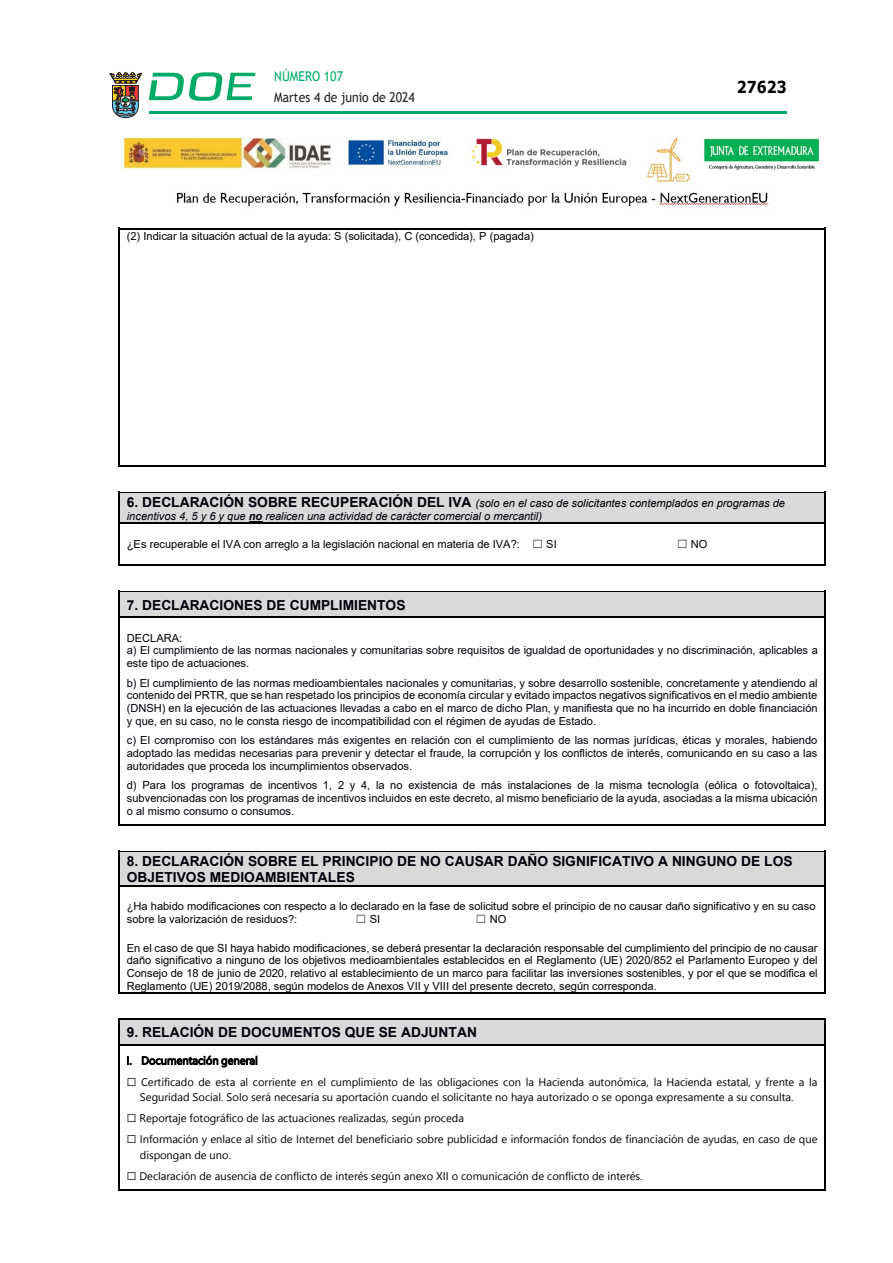
<style>
.page{position:relative;width:893px;height:1263px;background:#fff}
.page>*{position:absolute;margin:0;border:0;box-sizing:border-box;transform-origin:0 0}
.t1{font:700 16.5px "Verdana";color:#000;scale:.85 1}
.t2{font:700 13.8px/15.9px "Arial";color:#00000a}
.t3{font:13.5px "Trebuchet MS";color:#231f20;scale:.9 1}
.t4{font:13.5px "Trebuchet MS";color:#00ab67;scale:.9 1}
.t5{font:11.1px/12.8px "Arial";letter-spacing:-.005em;color:#00000a;text-align:justify}
.t6{font:11.1px/12.8px "Arial";letter-spacing:-.005em;color:#000}
.t7{font:italic 11.1px/13.5px "Arial";letter-spacing:-.005em;color:#00000a}
.t8{font:11.1px "Segoe UI Symbol";color:#000}
.s1{font-weight:700;font-style:normal;font-size:13.8px}
.s2{font-weight:700}
.s3{font-family:"MS Gothic"}
</style>
<div class="page">
<hr style="left:149px;top:111px;width:638px;height:3px;background:#00ab66">
<svg style="left:109px;top:72px;width:33px;height:46px"></svg>
<svg style="left:149px;top:72px;width:106px;height:29px"></svg>
<img style="left:124px;top:137px;width:696px;height:70px">
<hr style="left:120px;top:228px;width:704px;height:2px;background:#000">
<hr style="left:118px;top:230px;width:2px;height:235px;background:#000">
<hr style="left:120px;top:465px;width:704px;height:2px;background:#000">
<hr style="left:824px;top:230px;width:2px;height:235px;background:#000">
<div style="left:127px;top:494px;width:691px;height:16px;background:#d9d9d9"></div>
<div style="left:127px;top:510px;width:691px;height:12px;background:#d9d9d9"></div>
<svg style="left:249px;top:521px;width:13px;height:1px"></svg>
<hr style="left:120px;top:492px;width:704px;height:2px;background:#000">
<hr style="left:120px;top:494px;width:704px;height:1px;background:#d9d9d9">
<hr style="left:118px;top:494px;width:2px;height:28px;background:#000">
<hr style="left:824px;top:494px;width:2px;height:28px;background:#000">
<hr style="left:120px;top:522px;width:704px;height:2px;background:#000">
<hr style="left:118px;top:525px;width:2px;height:39px;background:#000">
<hr style="left:120px;top:564px;width:704px;height:2px;background:#000">
<hr style="left:824px;top:525px;width:2px;height:39px;background:#000">
<div style="left:120px;top:593px;width:704px;height:23px;background:#d9d9d9"></div>
<hr style="left:120px;top:591px;width:704px;height:2px;background:#000">
<hr style="left:118px;top:593px;width:2px;height:23px;background:#000">
<hr style="left:824px;top:593px;width:2px;height:23px;background:#000">
<hr style="left:120px;top:616px;width:704px;height:2px;background:#000">
<hr style="left:118px;top:618px;width:2px;height:206px;background:#000">
<hr style="left:120px;top:824px;width:704px;height:2px;background:#000">
<hr style="left:824px;top:618px;width:2px;height:206px;background:#000">
<div style="left:127px;top:853px;width:691px;height:15px;background:#d9d9d9"></div>
<div style="left:127px;top:868px;width:691px;height:16px;background:#d9d9d9"></div>
<hr style="left:120px;top:851px;width:704px;height:2px;background:#000">
<hr style="left:120px;top:853px;width:704px;height:1px;background:#d9d9d9">
<hr style="left:118px;top:853px;width:2px;height:31px;background:#000">
<hr style="left:824px;top:853px;width:2px;height:31px;background:#000">
<hr style="left:120px;top:884px;width:704px;height:2px;background:#000">
<hr style="left:118px;top:887px;width:2px;height:105px;background:#000">
<hr style="left:120px;top:992px;width:704px;height:2px;background:#000">
<hr style="left:824px;top:887px;width:2px;height:105px;background:#000">
<div style="left:120px;top:1020px;width:704px;height:24px;background:#d9d9d9"></div>
<hr style="left:120px;top:1018px;width:704px;height:2px;background:#000">
<hr style="left:118px;top:1020px;width:2px;height:24px;background:#000">
<hr style="left:824px;top:1020px;width:2px;height:24px;background:#000">
<hr style="left:120px;top:1044px;width:704px;height:2px;background:#000">
<hr style="left:118px;top:1046px;width:2px;height:143px;background:#000">
<hr style="left:120px;top:1189px;width:704px;height:2px;background:#000">
<hr style="left:824px;top:1046px;width:2px;height:143px;background:#000">
<p class="t4" style="left:274px;top:67px;width:78px">NÚMERO 107</p>
<p class="t3" style="left:274px;top:88px;width:158px">Martes 4 de junio de 2024</p>
<p class="t6" style="left:127px;top:230px;width:409px">(2) Indicar la situación actual de la ayuda: S (solicitada), C (concedida), P (pagada)</p>
<h1 class="t1" style="left:737px;top:75px;width:60px">27623</h1>
<p class="t7" style="left:127px;top:496px;width:660px"><span class="s1">6. DECLARACIÓN SOBRE RECUPERACIÓN DEL IVA</span> (solo en el caso de solicitantes contemplados en programas de incentivos 4, 5 y 6 y que <span class="s2">no</span> realicen una actividad de carácter comercial o mercantil)</p>
<p class="t5" style="left:127px;top:538px;width:432px">¿Es recuperable el IVA con arreglo a la legislación nacional en materia de IVA?: <span class="s3">☐</span> SI</p>
<p class="t5" style="left:677px;top:538px;width:32px"><span class="s3">☐</span> NO</p>
<p class="t2" style="left:127px;top:597px;width:280px">7. DECLARACIONES DE CUMPLIMIENTOS</p>
<p class="t5" style="left:127px;top:631px;width:692px;text-align:left">DECLARA:<br>a) El cumplimiento de las normas nacionales y comunitarias sobre requisitos de igualdad de oportunidades y no discriminación, aplicables a este tipo de actuaciones.</p>
<p class="t5" style="left:127px;top:676px;width:692px">b) El cumplimiento de las normas medioambientales nacionales y comunitarias, y sobre desarrollo sostenible, concretamente y atendiendo al contenido del PRTR, que se han respetado los principios de economía circular y evitado impactos negativos significativos en el medio ambiente (DNSH) en la ejecución de las actuaciones llevadas a cabo en el marco de dicho Plan, y manifiesta que no ha incurrido en doble financiación y que, en su caso, no le consta riesgo de incompatibilidad con el régimen de ayudas de Estado.</p>
<p class="t5" style="left:127px;top:734px;width:692px">c) El compromiso con los estándares más exigentes en relación con el cumplimiento de las normas jurídicas, éticas y morales, habiendo adoptado las medidas necesarias para prevenir y detectar el fraude, la corrupción y los conflictos de interés, comunicando en su caso a las autoridades que proceda los incumplimientos observados.</p>
<p class="t5" style="left:127px;top:779px;width:692px">d) Para los programas de incentivos 1, 2 y 4, la no existencia de más instalaciones de la misma tecnología (eólica o fotovoltaica), subvencionadas con los programas de incentivos incluidos en este decreto, al mismo beneficiario de la ayuda, asociadas a la misma ubicación o al mismo consumo o consumos.</p>
<p class="t2" style="left:127px;top:853px;width:667px">8. DECLARACIÓN SOBRE EL PRINCIPIO DE NO CAUSAR DAÑO SIGNIFICATIVO A NINGUNO DE LOS<br>OBJETIVOS MEDIOAMBIENTALES</p>
<p class="t6" style="left:127px;top:899px;width:690px;line-height:13.5px">¿Ha habido modificaciones con respecto a lo declarado en la fase de solicitud sobre el principio de no causar daño significativo y en su caso sobre la valorización de residuos?:</p>
<p class="t6" style="left:356px;top:913px;width:26px"><span class="s3">☐</span> SI</p>
<p class="t6" style="left:476px;top:913px;width:32px"><span class="s3">☐</span> NO</p>
<p class="t6" style="left:127px;top:941px;width:692px;text-align:justify">En el caso de que SI haya habido modificaciones, se deberá presentar la declaración responsable del cumplimiento del principio de no causar daño significativo a ninguno de los objetivos medioambientales establecidos en el Reglamento (UE) 2020/852 el Parlamento Europeo y del Consejo de 18 de junio de 2020, relativo al establecimiento de un marco para facilitar las inversiones sostenibles, y por el que se modifica el Reglamento (UE) 2019/2088, según modelos de Anexos VII y VIII del presente decreto, según corresponda.</p>
<p class="t2" style="left:127px;top:1025px;width:352px">9. RELACIÓN DE DOCUMENTOS QUE SE ADJUNTAN</p>
<p class="t8" style="left:255px;top:1054px;width:4px">●</p>
<p class="t8" style="left:307px;top:1076px;width:37px">■ ● ◆</p>
<p class="t8" style="left:358px;top:1076px;width:41px">● ■▼□</p>
<p class="t8" style="left:420px;top:1076px;width:35px">●▲ □●</p>
<p class="t8" style="left:475px;top:1076px;width:73px">□■ ▲ □■ ● ★</p>
<p class="t8" style="left:566px;top:1076px;width:53px">■ ◆▼□■</p>
<p class="t8" style="left:693px;top:1076px;width:57px">■ ▲▼▼●</p>
<p class="t8" style="left:809px;top:1076px;width:4px">●</p>
<p class="t8" style="left:199px;top:1091px;width:59px">□ ● □●□ ▲</p>
<p class="t8" style="left:382px;top:1091px;width:127px">■ ◆ ■ □ ● ▲□● ▼ ■▼ ■□</p>
<p class="t8" style="left:542px;top:1091px;width:18px">◆▼□</p>
<p class="t8" style="left:583px;top:1091px;width:60px">□ □ ▲ □ □■</p>
<p class="t8" style="left:683px;top:1091px;width:37px">▲ ■▼</p>
<p class="t8" style="left:736px;top:1091px;width:51px">▲◆ □■▲◆●▼</p>
<p class="t8" style="left:193px;top:1112px;width:18px">□▼□</p>
<p class="t8" style="left:237px;top:1112px;width:100px">□ ●▲ ▼◆ □■▲</p>
<p class="t8" style="left:353px;top:1112px;width:44px">● ▲ ▲</p>
<p class="t8" style="left:127px;top:1133px;width:34px">☐ ■□</p>
<p class="t8" style="left:192px;top:1133px;width:35px">■ ■●</p>
<p class="t8" style="left:251px;top:1133px;width:28px">● ▲▼□</p>
<p class="t8" style="left:299px;top:1133px;width:37px">■▼ ■▼</p>
<p class="t8" style="left:407px;top:1133px;width:22px">□ ▲□</p>
<p class="t8" style="left:563px;top:1133px;width:45px">■ □■ □▲</p>
<p class="t8" style="left:678px;top:1133px;width:8px">■</p>
<p class="t8" style="left:714px;top:1133px;width:42px">◆ ▲ ■</p>
<p class="t8" style="left:149px;top:1148px;width:44px">▲□■ ■</p>
<p class="t8" style="left:210px;top:1148px;width:21px">◆■□</p>
<p class="t8" style="left:158px;top:1169px;width:4px">●</p>
<p class="t8" style="left:190px;top:1169px;width:55px">■ ◆▲ ■</p>
<p class="t8" style="left:280px;top:1169px;width:38px">□■● ▼□</p>
<p class="t8" style="left:394px;top:1169px;width:40px">■ ■ □</p>
<p class="t8" style="left:452px;top:1169px;width:45px">□ □ ◆■</p>
<p class="t8" style="left:523px;top:1169px;width:68px">■ □■ ● ▼□</p>
</div>
